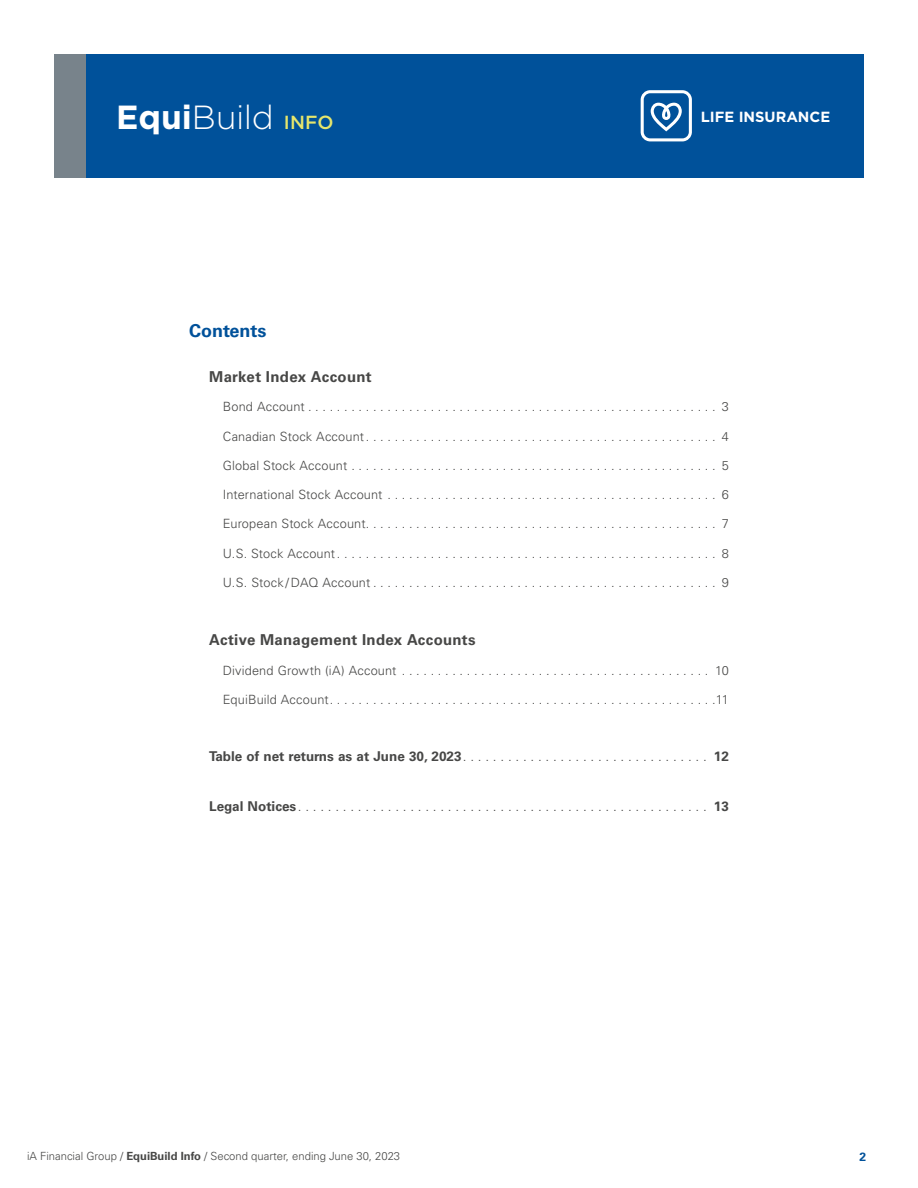
<style>
.page{position:relative;width:918px;height:1188px;background:#fff}
.page>*{position:absolute;margin:0;border:0;box-sizing:border-box;transform-origin:0 0}
.t1{font:300 33.45px "Gotham";letter-spacing:-.01em;color:#fff}
.t2{font:700 18px "Univers LT Std";color:#00519a}
.t3{font:700 15px "Univers LT Std";letter-spacing:.02em;color:#474746}
.t4{font:700 14.7px "Gotham";color:#fff}
.t5{font:300 13.5px "Univers LT Std";color:#474746}
.t6{font:700 13.5px "Univers LT Std";color:#474746}
.t7{font:300 12.75px "Univers LT Std";letter-spacing:.01em;color:#474746}
.t8{font:700 12px "Univers LT Std";color:#00519a}
.t9{font:300 11.25px "Univers LT Std";color:#474746}
.s1{font-weight:700}
.s2{font-weight:500;font-size:18.9px;color:#e6e66c}
.s3{font-weight:300}
</style>
<div class="page">
<div style="left:86px;top:54px;width:777px;height:124px;background:#00519a"></div>
<svg style="left:641px;top:90px;width:51px;height:51px"></svg>
<div style="left:54px;top:54px;width:32px;height:124px;background:#78838b"></div>
<h1 class="t1" style="left:116px;top:96px;width:219px"><span class="s1">Equi</span>Build <span class="s2">INFO</span></h1>
<p class="t4" style="left:701px;top:107px;width:131px">LIFE INSURANCE</p>
<h1 class="t2" style="left:189px;top:320px;width:79px">Contents</h1>
<p class="t3" style="left:209px;top:368px;width:164px">Market Index Account</p>
<p class="t7" style="left:223px;top:399px;width:508px">Bond Account . . . . . . . . . . . . . . . . . . . . . . . . . . . . . . . . . . . . . . . . . . . . . . . . . . . . . . . . . 3</p>
<p class="t7" style="left:223px;top:428px;width:508px">Canadian Stock Account . . . . . . . . . . . . . . . . . . . . . . . . . . . . . . . . . . . . . . . . . . . . . . . . . 4</p>
<p class="t7" style="left:223px;top:458px;width:508px">Global Stock Account . . . . . . . . . . . . . . . . . . . . . . . . . . . . . . . . . . . . . . . . . . . . . . . . . . . 5</p>
<p class="t7" style="left:223px;top:487px;width:508px">International Stock Account . . . . . . . . . . . . . . . . . . . . . . . . . . . . . . . . . . . . . . . . . . . . . . 6</p>
<p class="t7" style="left:223px;top:516px;width:508px">European Stock Account . . . . . . . . . . . . . . . . . . . . . . . . . . . . . . . . . . . . . . . . . . . . . . . . . 7</p>
<p class="t7" style="left:223px;top:545px;width:508px">U. S. Stock Account . . . . . . . . . . . . . . . . . . . . . . . . . . . . . . . . . . . . . . . . . . . . . . . . . . . . . 8</p>
<p class="t7" style="left:223px;top:575px;width:508px">U. S. Stock /DAQ Account . . . . . . . . . . . . . . . . . . . . . . . . . . . . . . . . . . . . . . . . . . . . . . . . 9</p>
<p class="t3" style="left:209px;top:631px;width:268px">Active Management Index Accounts</p>
<p class="t7" style="left:223px;top:662px;width:508px">Dividend Growth (iA) Account . . . . . . . . . . . . . . . . . . . . . . . . . . . . . . . . . . . . . . . . . . . 10</p>
<p class="t7" style="left:223px;top:692px;width:508px">EquiBuild Account . . . . . . . . . . . . . . . . . . . . . . . . . . . . . . . . . . . . . . . . . . . . . . . . . . . . . 11</p>
<p class="t6" style="left:209px;top:748px;width:521px">Table of net returns as at June 30, 2023 <span class="s3">. . . . . . . . . . . . . . . . . . . . . . . . . . . . . . . . .</span> 12</p>
<p class="t5" style="left:209px;top:798px;width:521px"><span class="s1">Legal Notices</span> . . . . . . . . . . . . . . . . . . . . . . . . . . . . . . . . . . . . . . . . . . . . . . . . . . . . . . . <span class="s1">13</span></p>
<p class="t9" style="left:27px;top:1149px;width:375px">iA Financial Group / <span class="s1">EquiBuild Info</span> / Second quarter, ending June 30, 2023</p>
<p class="t8" style="left:859px;top:1150px;width:8px">2</p>
</div>
